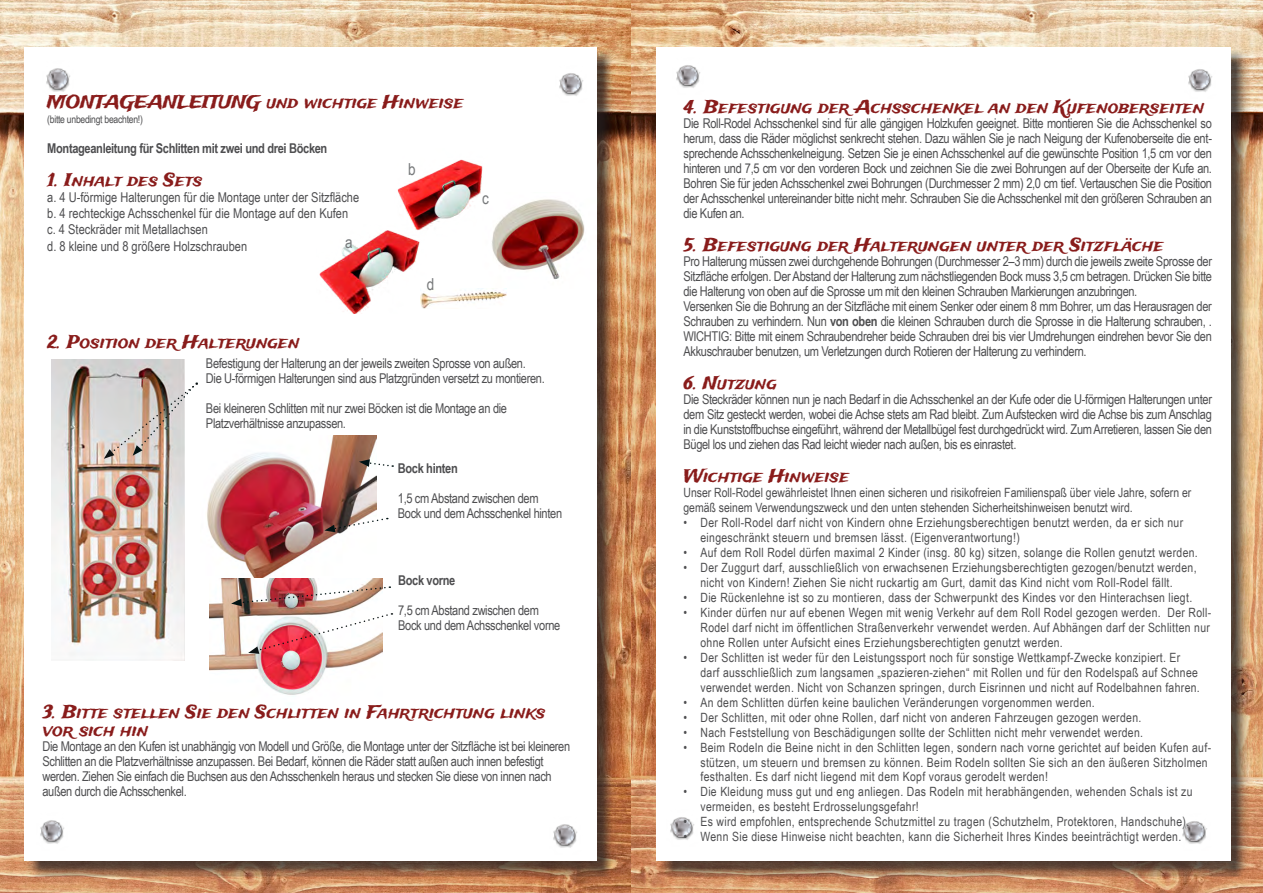
<style>
.page{position:relative;width:1263px;height:893px;background:#fff}
.page>*{position:absolute;margin:0;border:0;box-sizing:border-box;transform-origin:0 0}
.t1{font:18px/18px "Trade Winds";color:#891c1b}
.t2{font:16.5px "Arial Narrow";color:#77797b}
.t3{font:13.5px/15px "Arial Narrow";letter-spacing:-.025em;color:#4e4e50}
.t4{font:13.5px/16.2px "Arial Narrow";color:#4e4e50}
.t5{font:700 13.5px "Arial Narrow";letter-spacing:-.025em;color:#4e4e50}
.t6{font:12.75px/15px "Arial Narrow";letter-spacing:.025em;color:#4e4e50}
.t7{font:12.75px/15px "Arial Narrow";color:#4e4e50}
.t8{font:10.5px "Arial Narrow";letter-spacing:-.025em;color:#4e4e50}
.s1{font-weight:700}
</style>
<div class="page">
<img style="left:0;top:0;width:1263px;height:893px">
<div style="left:26px;top:50px;width:589px;height:829px;background:#231f20;opacity:.75"></div>
<div style="left:24px;top:47px;width:572px;height:814px;background:#fff"></div>
<img style="left:559px;top:73px;width:24px;height:23px">
<img style="left:46px;top:68px;width:24px;height:24px">
<img style="left:553px;top:824px;width:24px;height:24px">
<img style="left:40px;top:820px;width:24px;height:24px">
<div style="left:659px;top:50px;width:590px;height:829px;background:#231f20;opacity:.75"></div>
<div style="left:656px;top:47px;width:574px;height:814px;background:#fff"></div>
<img style="left:1188px;top:69px;width:24px;height:23px">
<img style="left:676px;top:65px;width:24px;height:23px">
<img style="left:1182px;top:821px;width:25px;height:23px">
<img style="left:670px;top:817px;width:24px;height:23px">
<img style="left:51px;top:360px;width:134px;height:300px">
<img style="left:104px;top:383px;width:93px;height:76px">
<img style="left:207px;top:435px;width:169px;height:143px">
<svg style="left:359px;top:459px;width:34px;height:8px"></svg>
<svg style="left:324px;top:518px;width:64px;height:14px"></svg>
<img style="left:209px;top:578px;width:173px;height:117px">
<img style="left:248px;top:613px;width:144px;height:41px">
<img style="left:231px;top:586px;width:159px;height:20px">
<img style="left:492px;top:199px;width:93px;height:81px">
<img style="left:319px;top:230px;width:107px;height:84px">
<img style="left:394px;top:159px;width:89px;height:78px">
<img style="left:421px;top:288px;width:85px;height:20px">
<h1 class="t1" style="left:47px;top:94px;width:418px">MONTAGEANLEITUNG und wichtige Hinweise</h1>
<p class="t8" style="left:47px;top:111px;width:97px">(bitte unbedingt beachten!)</p>
<p class="t5" style="left:47px;top:138px;width:282px">Montageanleitung für Schlitten mit zwei und drei Böcken</p>
<h1 class="t1" style="left:47px;top:172px;width:157px">1. Inhalt des Sets</h1>
<p class="t4" style="left:47px;top:189px;width:313px">a. 4 U-förmige Halterungen für die Montage unter der Sitzfläche b. 4 rechteckige Achsschenkel für die Montage auf den Kufen c. 4 Steckräder mit Metallachsen<br>d. 8 kleine und 8 größere Holzschrauben</p>
<p class="t2" style="left:408px;top:157px;width:9px">b</p>
<p class="t2" style="left:345px;top:230px;width:9px">a</p>
<p class="t2" style="left:427px;top:272px;width:9px">d</p>
<p class="t2" style="left:482px;top:186px;width:8px">c</p>
<h1 class="t1" style="left:47px;top:334px;width:254px">2. Position der Halterungen</h1>
<p class="t3" style="left:206px;top:355px;width:340px">Befestigung der Halterung an der jeweils zweiten Sprosse von außen.<br>Die U-förmigen Halterungen sind aus Platzgründen versetzt zu montieren.</p>
<p class="t3" style="left:206px;top:400px;width:303px">Bei kleineren Schlitten mit nur zwei Böcken ist die Montage an die<br>Platzverhältnisse anzupassen.</p>
<p class="t5" style="left:398px;top:458px;width:61px">Bock hinten</p>
<p class="t3" style="left:398px;top:490px;width:166px">1,5 cm Abstand zwischen dem<br>Bock und dem Achsschenkel hinten</p>
<p class="t5" style="left:398px;top:570px;width:59px">Bock vorne</p>
<p class="t3" style="left:398px;top:602px;width:164px">7,5 cm Abstand zwischen dem<br>Bock und dem Achsschenkel vorne</p>
<h1 class="t1" style="left:42px;top:704px;width:504px">3. Bitte stellen Sie den Schlitten in Fahrtrichtung links vor sich hin</h1>
<p class="t3" style="left:42px;top:738px;width:529px">Die Montage an den Kufen ist unabhängig von Modell und Größe, die Montage unter der Sitzfläche ist bei kleineren Schlitten an die Platzverhältnisse anzupassen. Bei Bedarf, können die Räder statt außen auch innen befestigt werden. Ziehen Sie einfach die Buchsen aus den Achsschenkeln heraus und stecken Sie diese von innen nach außen durch die Achsschenkel.</p>
<h1 class="t1" style="left:683px;top:99px;width:522px">4. Befestigung der Achsschenkel an den Kufenoberseiten</h1>
<p class="t3" style="left:683px;top:115px;width:530px;text-align:justify">Die Roll-Rodel Achsschenkel sind für alle gängigen Holzkufen geeignet. Bitte montieren Sie die Achsschenkel so herum, dass die Räder möglichst senkrecht stehen. Dazu wählen Sie je nach Neigung der Kufenoberseite die ent&shy;sprechende Achsschenkelneigung. Setzen Sie je einen Achsschenkel auf die gewünschte Position 1,5 cm vor den hinteren und 7,5 cm vor den vorderen Bock und zeichnen Sie die zwei Bohrungen auf der Oberseite der Kufe an.<br>Bohren Sie für jeden Achsschenkel zwei Bohrungen (Durchmesser 2 mm) 2,0 cm tief. Vertauschen Sie die Position der Achsschenkel untereinander bitte nicht mehr. Schrauben Sie die Achsschenkel mit den größeren Schrauben an die Kufen an.</p>
<h1 class="t1" style="left:683px;top:237px;width:482px">5. Befestigung der Halterungen unter der Sitzfläche</h1>
<p class="t3" style="left:683px;top:253px;width:530px">Pro Halterung müssen zwei durchgehende Bohrungen (Durchmesser 2–3 mm) durch die jeweils zweite Sprosse der Sitzfläche erfolgen. Der Abstand der Halterung zum nächstliegenden Bock muss 3,5 cm betragen. Drücken Sie bitte die Halterung von oben auf die Sprosse um mit den kleinen Schrauben Markierungen anzubringen.<br>Versenken Sie die Bohrung an der Sitzfläche mit einem Senker oder einem 8 mm Bohrer, um das Herausragen der Schrauben zu verhindern. Nun <span class="s1">von oben</span> die kleinen Schrauben durch die Sprosse in die Halterung schrauben, .<br>WICHTIG: Bitte mit einem Schraubendreher beide Schrauben drei bis vier Umdrehungen eindrehen bevor Sie den Akkuschrauber benutzen, um Verletzungen durch Rotieren der Halterung zu verhindern.</p>
<h1 class="t1" style="left:683px;top:375px;width:95px">6. Nutzung</h1>
<p class="t3" style="left:683px;top:391px;width:530px;text-align:justify">Die Steckräder können nun je nach Bedarf in die Achsschenkel an der Kufe oder die U-förmigen Halterungen unter dem Sitz gesteckt werden, wobei die Achse stets am Rad bleibt. Zum Aufstecken wird die Achse bis zum Anschlag in die Kunststoffbuchse eingeführt, während der Metallbügel fest durchgedrückt wird. Zum Arretieren, lassen Sie den Bügel los und ziehen das Rad leicht wieder nach außen, bis es einrastet.</p>
<h1 class="t1" style="left:683px;top:468px;width:167px">Wichtige Hinweise</h1>
<p class="t7" style="left:683px;top:484px;width:509px">Unser Roll-Rodel gewährleistet Ihnen einen sicheren und risikofreien Familienspaß über viele Jahre, sofern er gemäß seinem Verwendungszweck und den unten stehenden Sicherheitshinweisen benutzt wird.</p>
<p class="t6" style="left:700px;top:514px;width:484px;text-indent:-17px">• Der Roll-Rodel darf nicht von Kindern ohne Erziehungsberechtigen benutzt werden, da er sich nur eingeschränkt steuern und bremsen lässt. (Eigenverantwortung!)</p>
<p class="t6" style="left:683px;top:544px;width:516px">• Auf dem Roll Rodel dürfen maximal 2 Kinder (insg. 80 kg) sitzen, solange die Rollen genutzt werden.</p>
<p class="t6" style="left:683px;top:559px;width:515px;text-align:center">• Der Zuggurt darf, ausschließlich von erwachsenen Erziehungsberechtigten gezogen/benutzt werden, nicht von Kindern! Ziehen Sie nicht ruckartig am Gurt, damit das Kind nicht vom Roll-Rodel fällt.</p>
<p class="t6" style="left:683px;top:589px;width:510px">• Die Rückenlehne ist so zu montieren, dass der Schwerpunkt des Kindes vor den Hinterachsen liegt.</p>
<p class="t6" style="left:700px;top:604px;width:512px;text-align:justify;text-indent:-17px">• Kinder dürfen nur auf ebenen Wegen mit wenig Verkehr auf dem Roll Rodel gezogen werden. Der Roll-Rodel darf nicht im öffentlichen Straßenverkehr verwendet werden. Auf Abhängen darf der Schlitten nur ohne Rollen unter Aufsicht eines Erziehungsberechtigten genutzt werden.</p>
<p class="t6" style="left:700px;top:649px;width:501px;text-indent:-17px">• Der Schlitten ist weder für den Leistungssport noch für sonstige Wettkampf-Zwecke konzipiert. Er darf ausschließlich zum langsamen „spazieren-ziehen“ mit Rollen und für den Rodelspaß auf Schnee verwendet werden. Nicht von Schanzen springen, durch Eisrinnen und nicht auf Rodelbahnen fahren.</p>
<p class="t6" style="left:683px;top:694px;width:413px">• An dem Schlitten dürfen keine baulichen Veränderungen vorgenommen werden.</p>
<p class="t6" style="left:683px;top:709px;width:459px">• Der Schlitten, mit oder ohne Rollen, darf nicht von anderen Fahrzeugen gezogen werden.</p>
<p class="t6" style="left:683px;top:724px;width:461px">• Nach Feststellung von Beschädigungen sollte der Schlitten nicht mehr verwendet werden.</p>
<p class="t6" style="left:700px;top:739px;width:512px;text-indent:-17px">• Beim Rodeln die Beine nicht in den Schlitten legen, sondern nach vorne gerichtet auf beiden Kufen auf&shy;stützen, um steuern und bremsen zu können. Beim Rodeln sollten Sie sich an den äußeren Sitzholmen festhalten. Es darf nicht liegend mit dem Kopf voraus gerodelt werden!</p>
<p class="t6" style="left:700px;top:784px;width:493px;text-indent:-17px">• Die Kleidung muss gut und eng anliegen. Das Rodeln mit herabhängenden, wehenden Schals ist zu vermeiden, es besteht Erdrosselungsgefahr!</p>
<p class="t6" style="left:683px;top:814px;width:507px">• Es wird empfohlen, entsprechende Schutzmittel zu tragen (Schutzhelm, Protektoren, Handschuhe).</p>
<p class="t6" style="left:683px;top:829px;width:499px">• Wenn Sie diese Hinweise nicht beachten, kann die Sicherheit Ihres Kindes beeinträchtigt werden.</p>
</div>
